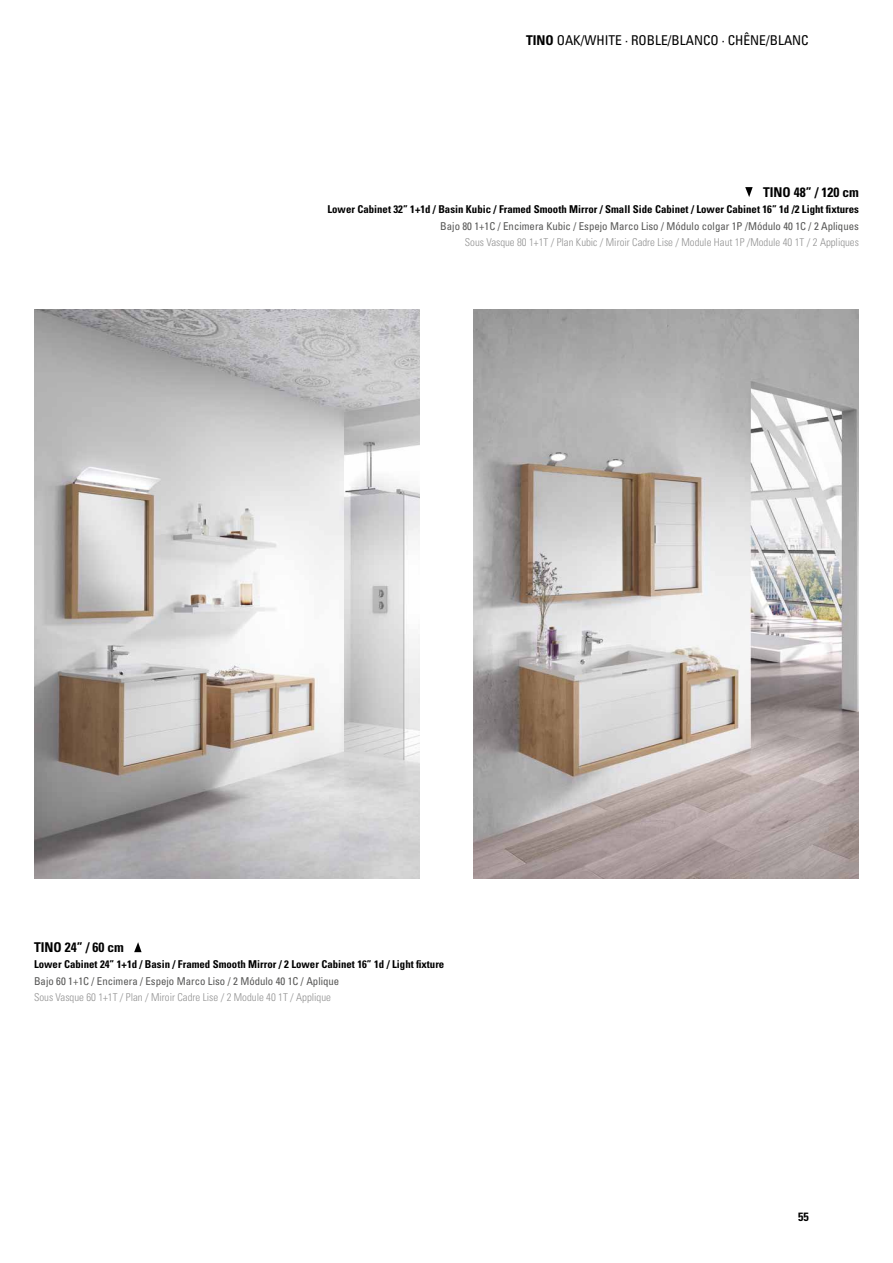
<style>
.page{position:relative;width:893px;height:1263px;background:#fff}
.page>*{position:absolute;margin:0;border:0;box-sizing:border-box;transform-origin:0 0}
.t1{font:condensed 13.5px "Univers LT Std";color:#000}
.t2{font:700 condensed 13.5px "Univers LT Std";color:#000}
.t3{font:700 condensed 12px "Univers LT Std";color:#000}
.t4{font:700 condensed 10.8px "Univers LT Std";color:#000}
.t5{font:300 condensed 10.8px "Univers LT Std";color:#929292}
.t6{font:condensed 10.8px "Univers LT Std";color:#575756}
.s1{font-weight:700}
</style>
<div class="page">
<svg style="left:134px;top:942px;width:8px;height:10px"></svg>
<img style="left:473px;top:310px;width:386px;height:569px">
<img style="left:34px;top:310px;width:386px;height:569px">
<svg style="left:745px;top:187px;width:8px;height:10px"></svg>
<p class="t1" style="left:526px;top:31px;width:284px"><span class="s1">TINO</span> OAK/WHITE · ROBLE/BLANCO · CHÊNE/BLANC</p>
<p class="t2" style="left:763px;top:184px;width:97px">TINO 48” / 120 cm</p>
<p class="t4" style="left:327px;top:203px;width:533px">Lower Cabinet 32” 1+1d / Basin Kubic / Framed Smooth Mirror / Small Side Cabinet / Lower Cabinet 16” 1d /2 Light fixtures</p>
<p class="t6" style="left:440px;top:219px;width:420px">Bajo 80 1+1C / Encimera Kubic / Espejo Marco Liso / Módulo colgar 1P /Módulo 40 1C / 2 Apliques</p>
<p class="t5" style="left:465px;top:236px;width:396px">Sous Vasque 80 1+1T / Plan Kubic / Miroir Cadre Lise / Module Haut 1P /Module 40 1T / 2 Appliques</p>
<p class="t2" style="left:34px;top:939px;width:91px">TINO 24” / 60 cm</p>
<p class="t4" style="left:34px;top:958px;width:412px">Lower Cabinet 24” 1+1d / Basin / Framed Smooth Mirror / 2 Lower Cabinet 16” 1d / Light fixture</p>
<p class="t6" style="left:34px;top:974px;width:307px">Bajo 60 1+1C / Encimera / Espejo Marco Liso / 2 Módulo 40 1C / Aplique</p>
<p class="t5" style="left:34px;top:991px;width:298px">Sous Vasque 60 1+1T / Plan / Miroir Cadre Lise / 2 Module 40 1T / Applique</p>
<p class="t3" style="left:798px;top:1209px;width:12px">55</p>
</div>
